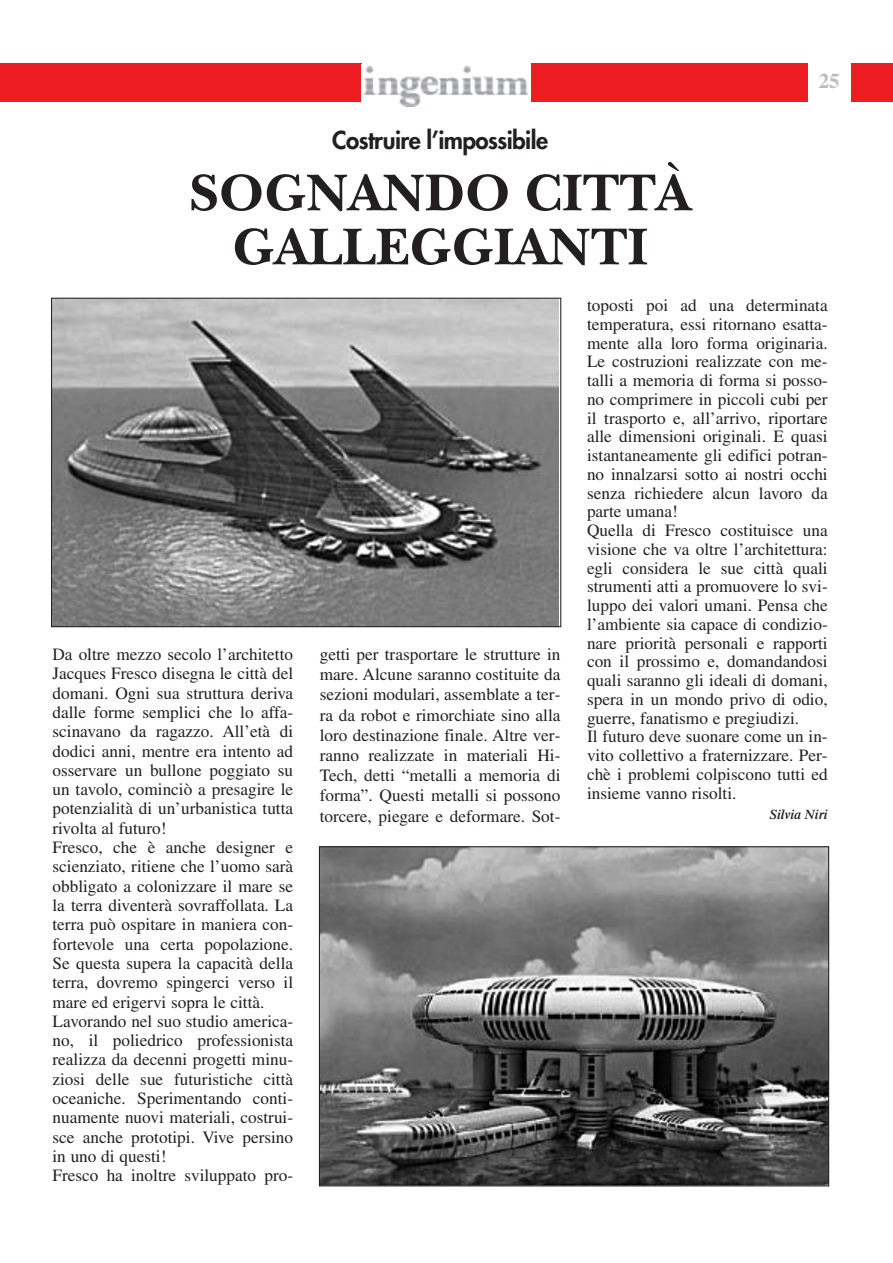
<style>
.page{position:relative;width:893px;height:1263px;background:#fff}
.page>*{position:absolute;margin:0;border:0;box-sizing:border-box;transform-origin:0 0}
.t1{font:700 54px/54px "New Baskerville";color:#231f20;text-align:center}
.t2{font:800 24px "Futura";letter-spacing:-.025em;color:#231f20}
.t3{font:700 21px "Times";color:#bcbdc0}
.t4{font:17.25px/19.4px "Times";color:#231f20}
.t5{font:italic 600 13.5px "Times";color:#231f20}
</style>
<div class="page">
<div style="left:0;top:64px;width:361px;height:38px;background:#ee1d23"></div>
<img style="left:363px;top:67px;width:166px;height:40px">
<div style="left:531px;top:64px;width:277px;height:38px;background:#ee1d23"></div>
<div style="left:850px;top:64px;width:43px;height:38px;background:#ee1d23"></div>
<img style="left:321px;top:848px;width:506px;height:336px">
<img style="left:53px;top:300px;width:505px;height:325px">
<h2 class="t2" style="left:332px;top:129px;width:217px">Costruire l’impossibile</h2>
<h1 class="t1" style="left:190px;top:173px;width:503px">SOGNANDO CITTÀ<br>GALLEGGIANTI</h1>
<p class="t3" style="left:819px;top:74px;width:22px">25</p>
<p class="t4" style="left:53px;top:646px;width:242px">Da oltre mezzo secolo l’architetto Jacques Fresco disegna le città del domani. Ogni sua struttura deriva dalle forme semplici che lo affa&shy;scinavano da ragazzo. All’età di dodici anni, mentre era intento ad osservare un bullone poggiato su un tavolo, cominciò a presagire le potenzialità di un’urbanistica tutta rivolta al futuro!<br>Fresco, che è anche designer e scienziato, ritiene che l’uomo sarà obbligato a colonizzare il mare se la terra diventerà sovraffollata. La terra può ospitare in maniera con&shy;fortevole una certa popolazione.<br>Se questa supera la capacità della terra, dovremo spingerci verso il mare ed erigervi sopra le città.<br>Lavorando nel suo studio america&shy;no, il poliedrico professionista realizza da decenni progetti minu&shy;ziosi delle sue futuristiche città oceaniche. Sperimentando conti&shy;nuamente nuovi materiali, costrui&shy;sce anche prototipi. Vive persino in uno di questi!<br>Fresco ha inoltre sviluppato pro-</p>
<p class="t4" style="left:320px;top:646px;width:242px;line-height:20.2px;text-align:justify">getti per trasportare le strutture in mare. Alcune saranno costituite da sezioni modulari, assemblate a ter&shy;ra da robot e rimorchiate sino alla loro destinazione finale. Altre ver&shy;ranno realizzate in materiali Hi-Tech, detti “metalli a memoria di forma”. Questi metalli si possono torcere, piegare e deformare. Sot-</p>
<p class="t4" style="left:587px;top:298px;width:242px;line-height:18.8px">toposti poi ad una determinata temperatura, essi ritornano esatta&shy;mente alla loro forma originaria.<br>Le costruzioni realizzate con me&shy;talli a memoria di forma si posso&shy;no comprimere in piccoli cubi per il trasporto e, all’arrivo, riportare alle dimensioni originali. E quasi istantaneamente gli edifici potran&shy;no innalzarsi sotto ai nostri occhi senza richiedere alcun lavoro da parte umana!<br>Quella di Fresco costituisce una visione che va oltre l’architettura: egli considera le sue città quali strumenti atti a promuovere lo svi&shy;luppo dei valori umani. Pensa che l’ambiente sia capace di condizio&shy;nare priorità personali e rapporti con il prossimo e, domandandosi quali saranno gli ideali di domani, spera in un mondo privo di odio, guerre, fanatismo e pregiudizi.<br>Il futuro deve suonare come un in&shy;vito collettivo a fraternizzare. Per&shy;chè i problemi colpiscono tutti ed insieme vanno risolti.</p>
<p class="t5" style="left:770px;top:810px;width:60px">Silvia Niri</p>
</div>
